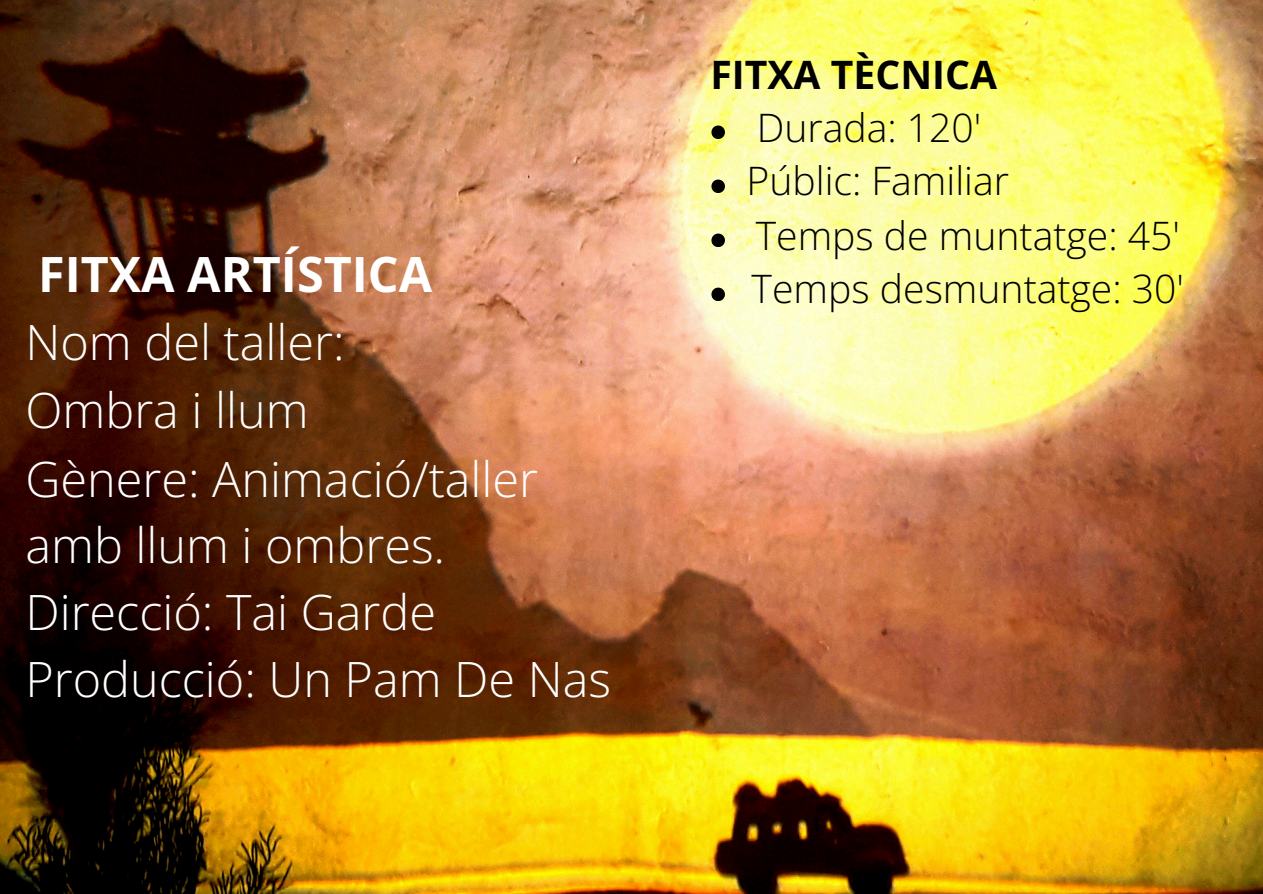
<style>
.page{position:relative;width:1263px;height:894px;background:#fff}
.page>*{position:absolute;margin:0;border:0;box-sizing:border-box;transform-origin:0 0}
.t1{font:300 48.6px/66.6px "Open Sans";color:#fff}
.t2{font:700 48.6px "Open Sans";color:#fff}
.t3{font:300 39.15px/52.8px "Open Sans";color:#000}
.t4{font:700 39.15px "Open Sans";color:#000}
</style>
<div class="page">
<img style="left:0;top:0;width:1263px;height:893px">
<svg style="left:711px;top:125px;width:14px;height:14px"></svg>
<svg style="left:711px;top:179px;width:14px;height:14px"></svg>
<svg style="left:711px;top:233px;width:14px;height:14px"></svg>
<svg style="left:711px;top:287px;width:14px;height:14px"></svg>
<p class="t2" style="left:38px;top:240px;width:396px">FITXA ARTÍSTICA</p>
<h3 class="t1" style="left:25px;top:308px;width:321px">Nom del taller:</h3>
<p class="t1" style="left:25px;top:376px;width:285px">Ombra i llum</p>
<p class="t1" style="left:25px;top:444px;width:587px">Gènere: Animació/taller amb llum i ombres.<br>Direcció: Tai Garde<br>Producció: Un Pam De Nas</p>
<h2 class="t4" style="left:710px;top:47px;width:288px">FITXA TÈCNICA</h2>
<h2 class="t3" style="left:746px;top:101px;width:264px">Durada: 120'<br>Públic: Familiar</h2>
<h2 class="t3" style="left:756px;top:209px;width:426px">Temps de muntatge: 45'</h2>
<h2 class="t3" style="left:752px;top:262px;width:434px">Temps desmuntatge: 30'</h2>
</div>
